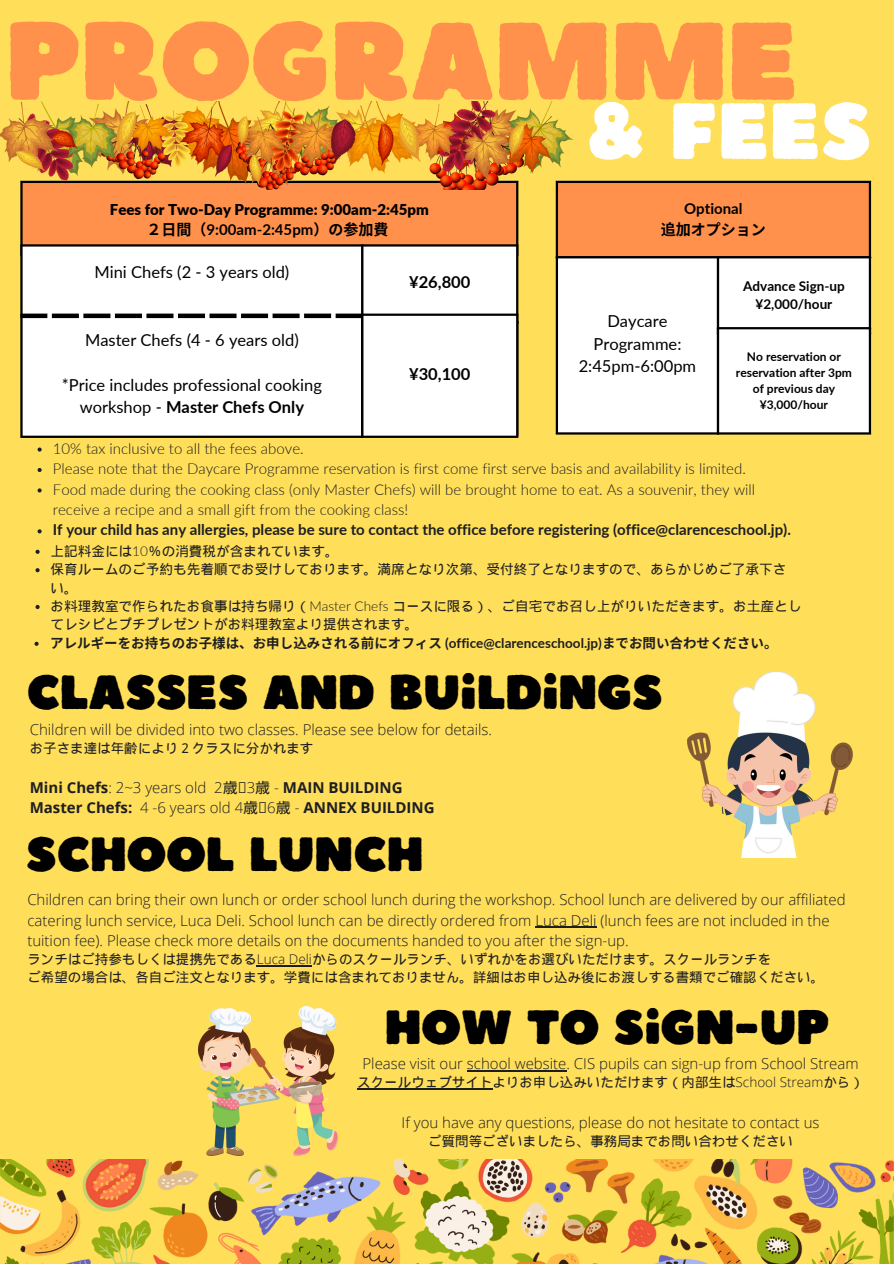
<style>
.page{position:relative;width:894px;height:1264px;background:#fff}
.page>*{position:absolute;margin:0;border:0;box-sizing:border-box;transform-origin:0 0}
.t1{font:109.8px "Boulder";color:#ff914d}
.t2{font:79.2px "Boulder";color:#fff}
.t3{font:48px "Boulder";color:#000}
.t4{font:16.5px/22.5px "Lato";color:#000;text-align:center}
.t5{font:700 16.5px "Lato";color:#000}
.t6{font:300 15px/20.2px "Open Sans";color:#1d1e22}
.t7{font:300 15px/20.4px "Lato";color:#1d1e22}
.t8{font:700 15px "Lato";color:#1d1e22}
.t9{font:700 15px/20.2px "Open Sans";color:#1d1e22}
.t10{font:900 15px "Lato";color:#000}
.t11{font:700 15px "Lato";color:#000}
.t12{font:700 15px "Noto Sans CJ Ksc";color:#000}
.t13{font:13.65px/18.5px "Wen Quan Yi Micro Hei";color:#1d1e22}
.t14{font:13.5px/18px "Wen Quan Yi Micro Hei";color:#1d1e22}
.t15{font:700 13.5px "Noto Sans CJ Ksc";color:#1d1e22}
.t16{font:700 13.5px "Lato";color:#000}
.t17{font:700 12px/16px "Lato";color:#000;text-align:center}
.s1{font-family:"Noto Sans CJ Ksc"}
.s2{font-weight:700}
.s3{font-family:"Lato";font-weight:300}
.s4{font-family:"Lato"}
.s5{font-weight:300}
.s6{font-family:"Wen Quan Yi Micro Hei";font-weight:400}
.s7{font-family:"Open Sans";font-weight:300}
</style>
<div class="page">
<div style="left:0;top:0;width:893px;height:1263px;background:#ffde59"></div>
<img style="left:0;top:1159px;width:893px;height:104px">
<div style="left:21px;top:182px;width:496px;height:73px;background:#ff914d"></div>
<hr style="left:20px;top:183px;width:3px;height:71px;background:#000">
<hr style="left:516px;top:183px;width:2px;height:71px;background:#000">
<hr style="left:20px;top:244px;width:343px;height:2px;background:#000">
<hr style="left:20px;top:435px;width:343px;height:3px;background:#000">
<hr style="left:516px;top:246px;width:2px;height:187px;background:#000">
<hr style="left:361px;top:244px;width:157px;height:2px;background:#000">
<div style="left:556px;top:182px;width:313px;height:75px;background:#ff914d"></div>
<hr style="left:555px;top:183px;width:3px;height:73px;background:#000">
<hr style="left:868px;top:183px;width:2px;height:73px;background:#000">
<hr style="left:555px;top:181px;width:315px;height:2px;background:#000">
<hr style="left:516px;top:316px;width:2px;height:119px;background:#000">
<hr style="left:361px;top:435px;width:157px;height:3px;background:#000">
<div style="left:20px;top:245px;width:497px;height:190px;background:#fff"></div>
<div style="left:556px;top:257px;width:162px;height:177px;background:#fff"></div>
<hr style="left:555px;top:258px;width:3px;height:174px;background:#000">
<hr style="left:555px;top:256px;width:164px;height:2px;background:#000">
<hr style="left:555px;top:432px;width:164px;height:2px;background:#000">
<div style="left:717px;top:257px;width:152px;height:76px;background:#fff"></div>
<hr style="left:716px;top:258px;width:3px;height:74px;background:#000">
<hr style="left:868px;top:258px;width:2px;height:74px;background:#000">
<hr style="left:716px;top:256px;width:154px;height:2px;background:#000">
<div style="left:717px;top:328px;width:152px;height:106px;background:#fff"></div>
<hr style="left:716px;top:329px;width:3px;height:103px;background:#000">
<hr style="left:868px;top:329px;width:2px;height:103px;background:#000">
<hr style="left:716px;top:327px;width:154px;height:2px;background:#000">
<hr style="left:716px;top:432px;width:154px;height:2px;background:#000">
<img style="left:0;top:102px;width:573px;height:88px">
<img style="left:198px;top:1006px;width:140px;height:149px">
<img style="left:687px;top:671px;width:165px;height:186px">
<svg style="left:38px;top:447px;width:4px;height:4px"></svg>
<svg style="left:38px;top:468px;width:4px;height:4px"></svg>
<svg style="left:38px;top:488px;width:4px;height:4px"></svg>
<svg style="left:38px;top:529px;width:4px;height:4px"></svg>
<svg style="left:35px;top:549px;width:5px;height:5px"></svg>
<svg style="left:35px;top:568px;width:5px;height:4px"></svg>
<svg style="left:35px;top:605px;width:5px;height:4px"></svg>
<svg style="left:34px;top:641px;width:5px;height:5px"></svg>
<hr style="left:535px;top:926px;width:61px;height:1px;background:#1d1e22">
<hr style="left:257px;top:965px;width:55px;height:1px;background:#1d1e22">
<hr style="left:467px;top:1070px;width:99px;height:1px;background:#1d1e22">
<hr style="left:357px;top:1088px;width:135px;height:1px;background:#1d1e22">
<p class="t1" style="left:6px;top:-10px;width:794px">PROGRAMME</p>
<p class="t2" style="left:586px;top:80px;width:286px">&amp; FEES</p>
<h2 class="t10" style="left:110px;top:200px;width:320px">Fees for Two-Day Programme: 9:00am-2:45pm</h2>
<p class="t11" style="left:146px;top:220px;width:243px"><span class="s1">２日間（</span>9:00am-2:45pm<span class="s1">）の参加費</span></p>
<p class="t4" style="left:94px;top:260px;width:196px">Mini Chefs (2 - 3 years old)</p>
<p class="t5" style="left:409px;top:272px;width:63px">¥26,800</p>
<p class="t4" style="left:85px;top:328px;width:215px">Master Chefs (4 - 6 years old)</p>
<p class="t4" style="left:62px;top:373px;width:261px">*Price includes professional cooking workshop - <span class="s2">Master Chefs Only</span></p>
<p class="t5" style="left:409px;top:364px;width:63px">¥30,100</p>
<p class="t11" style="left:684px;top:199px;width:60px">Optional</p>
<p class="t12" style="left:660px;top:217px;width:107px">追加オプション</p>
<p class="t4" style="left:578px;top:309px;width:119px">Daycare<br>Programme:<br>2:45pm-6:00pm</p>
<p class="t16" style="left:743px;top:278px;width:103px">Advance Sign-up</p>
<p class="t16" style="left:755px;top:296px;width:78px">¥2,000/hour</p>
<p class="t17" style="left:735px;top:348px;width:118px">No reservation or reservation after 3pm of previous day</p>
<p class="t17" style="left:759px;top:396px;width:70px">¥3,000/hour</p>
<p class="t7" style="left:53px;top:437px;width:252px">10% tax inclusive to all the fees above.</p>
<p class="t7" style="left:53px;top:458px;width:694px">Please note that the Daycare Programme reservation is first come first serve basis and availability is limited.</p>
<p class="t7" style="left:53px;top:478px;width:703px">Food made during the cooking class (only Master Chefs) will be brought home to eat. As a souvenir, they will receive a recipe and a small gift from the cooking class!</p>
<p class="t8" style="left:53px;top:520px;width:739px">If your child has any allergies, please be sure to contact the office before registering (office@clarenceschool.jp).</p>
<p class="t13" style="left:50px;top:542px;width:290px">上記料金には<span class="s3">10</span>％の消費税が含まれています。</p>
<h3 class="t13" style="left:50px;top:560px;width:737px">保育ルームのご予約も先着順でお受けしております。満席となり次第、受付終了となりますので、あらかじめご了承下さい。</h3>
<p class="t13" style="left:50px;top:597px;width:752px">お料理教室で作られたお食事は持ち帰り（<span class="s3">Master Chefs</span> コースに限る）、ご自宅でお召し上がりいただきます。お土産としてレシピとプチプレゼントがお料理教室より提供されます。</p>
<h4 class="t15" style="left:50px;top:632px;width:728px">アレルギーをお持ちのお子様は、お申し込みされる前にオフィス <span class="s4">(office@clarenceschool.jp)</span>までお問い合わせください。</h4>
<h4 class="t3" style="left:27px;top:661px;width:637px">CLASSES AND BUILDINGS</h4>
<h3 class="t6" style="left:30px;top:718px;width:464px">Children will be divided into two classes. Please see below for details.</h3>
<h3 class="t14" style="left:30px;top:738px;width:285px">お子さま達は年齢により２クラスに分かれます</h3>
<h4 class="t9" style="left:30px;top:777px;width:406px">Mini Chefs<span class="s5">: 2~3 years old 2</span><span class="s6">歳</span><span class="s5">〜3</span><span class="s6">歳</span> <span class="s5">-</span> MAIN BUILDING<br>Master Chefs: <span class="s5">4 -6 years old 4</span><span class="s6">歳</span><span class="s5">〜 6</span><span class="s6">歳</span> <span class="s5">-</span> ANNEX BUILDING</h4>
<h3 class="t3" style="left:26px;top:823px;width:399px">SCHOOL LUNCH</h3>
<h4 class="t6" style="left:27px;top:889px;width:819px">Children can bring their own lunch or order school lunch during the workshop. School lunch are delivered by our affiliated catering lunch service, Luca Deli. School lunch can be directly ordered from Luca Deli (lunch fees are not included in the tuition fee). Please check more details on the documents handed to you after the sign-up.</h4>
<h4 class="t14" style="left:27px;top:950px;width:798px">ランチはご持参もしくは提携先である<span class="s7">Luca Deli</span>からのスクールランチ、いずれかをお選びいただけます。スクールランチを<br>ご希望の場合は、各自ご注文となります。学費には含まれておりません。詳細はお申し込み後にお渡しする書類でご確認ください。</h4>
<h4 class="t3" style="left:384px;top:996px;width:446px">HOW TO SIGN-UP</h4>
<p class="t6" style="left:362px;top:1053px;width:497px">Please visit our school website. CIS pupils can sign-up from School Stream</p>
<p class="t14" style="left:357px;top:1073px;width:508px">スクールウェブサイトよりお申し込みいただけます（内部生は<span class="s7">School Stream</span>から）</p>
<p class="t6" style="left:401px;top:1111px;width:419px">If you have any questions, please do not hesitate to contact us</p>
<p class="t14" style="left:428px;top:1132px;width:366px">ご質問等ございましたら、事務局までお問い合わせください</p>
</div>
